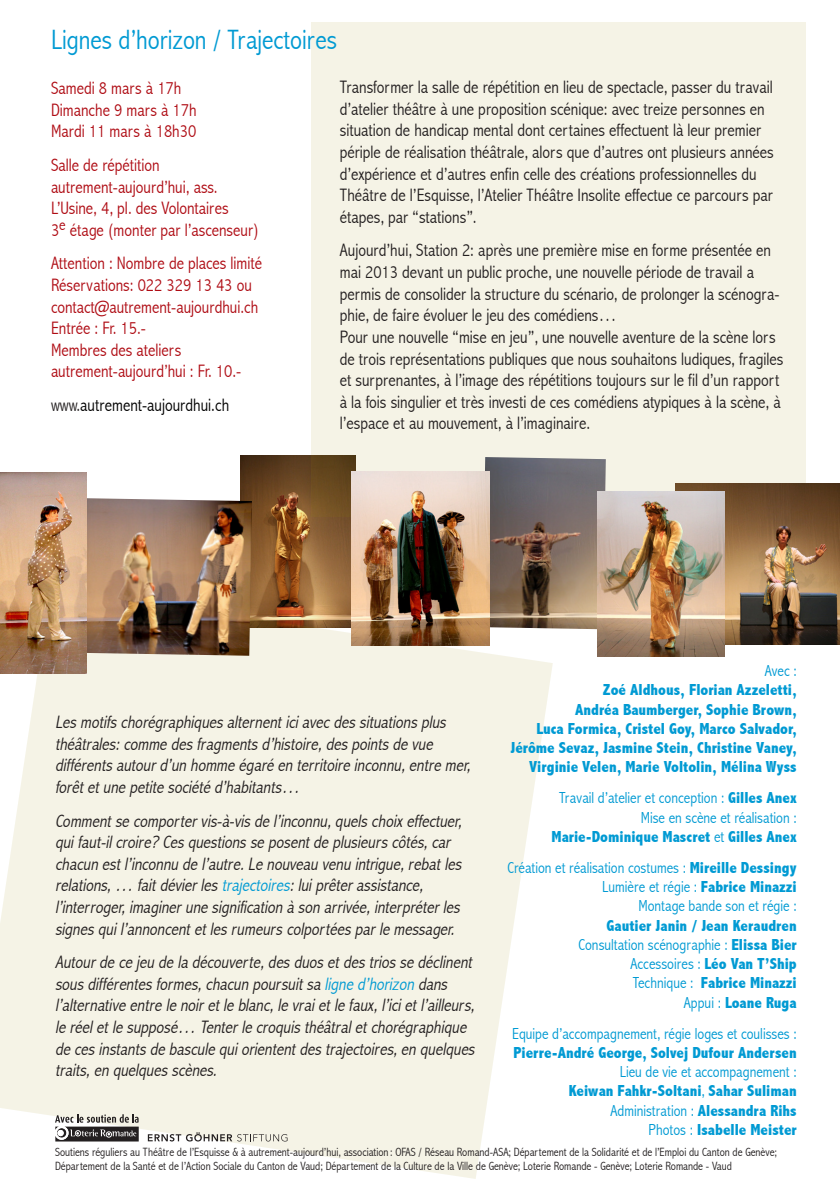
<style>
.page{position:relative;width:840px;height:1191px;background:#fff}
.page>*{position:absolute;margin:0;border:0;box-sizing:border-box;transform-origin:0 0}
.t1{font:300 condensed 28px "Abadi";color:#009ad3}
.t2{font:300 condensed 18px/21.6px "Abadi";color:#231f20}
.t3{font:italic 300 condensed 18px/21.6px "Abadi";color:#231f20}
.t4{font:300 condensed 18px "Abadi";color:#af0c14}
.t5{font:300 condensed 18px "Abadi";color:#000}
.t6{font:800 condensed 16px/19.2px "Abadi";color:#009ad3;text-align:right}
.t7{font:300 condensed 16px "Abadi";color:#009ad3}
.t8{font:300 condensed 12px/14.4px "Abadi";color:#231f20}
.s1{color:#231f20}
.s2{color:#009ad3}
.s3{font-weight:800}
.s4{font-weight:300}
</style>
<div class="page">
<img style="left:240px;top:455px;width:111px;height:133px">
<svg style="left:0;top:588px;width:552px;height:591px;fill:#f5f3e6"></svg>
<div style="left:311px;top:22px;width:494px;height:495px;background:#f5f3e6"></div>
<img style="left:86px;top:497px;width:166px;height:159px">
<img style="left:675px;top:483px;width:164px;height:161px">
<img style="left:485px;top:457px;width:120px;height:172px">
<img style="left:596px;top:492px;width:127px;height:165px">
<img style="left:351px;top:471px;width:138px;height:174px">
<img style="left:0;top:472px;width:86px;height:202px">
<svg style="left:55px;top:1114px;width:84px;height:27px"></svg>
<svg style="left:148px;top:1132px;width:139px;height:9px"></svg>
<p class="t1" style="left:51px;top:23px;width:287px">Lignes d’horizon / Trajectoires</p>
<p class="t4" style="left:51px;top:78px;width:132px">Samedi 8 mars à 17h</p>
<p class="t4" style="left:51px;top:99px;width:147px">Dimanche 9 mars à 17h</p>
<p class="t4" style="left:51px;top:121px;width:147px">Mardi 11 mars à 18h30</p>
<p class="t4" style="left:51px;top:154px;width:110px">Salle de répétition</p>
<p class="t4" style="left:51px;top:176px;width:168px">autrement-aujourd’hui, ass.</p>
<p class="t4" style="left:51px;top:198px;width:179px">L’Usine, 4, pl. des Volontaires</p>
<p class="t4" style="left:51px;top:219px;width:209px">3<sup>e</sup> étage (monter par l’ascenseur)</p>
<p class="t4" style="left:51px;top:253px;width:212px">Attention : Nombre de places limité</p>
<p class="t4" style="left:51px;top:274px;width:202px">Réservations: 022 329 13 43 ou</p>
<p class="t4" style="left:51px;top:296px;width:209px">contact@autrement-aujourdhui.ch</p>
<p class="t4" style="left:51px;top:318px;width:96px">Entrée : Fr. 15.-</p>
<p class="t4" style="left:51px;top:339px;width:132px">Membres des ateliers</p>
<p class="t4" style="left:51px;top:361px;width:192px">autrement-aujourd’hui : Fr. 10.-</p>
<p class="t5" style="left:51px;top:394px;width:179px"><span class="s1">www.</span>autrement-aujourdhui.ch</p>
<p class="t2" style="left:339px;top:76px;width:435px">Transformer la salle de répétition en lieu de spectacle, passer du travail d’atelier théâtre à une proposition scénique: avec treize personnes en situation de handicap mental dont certaines effectuent là leur premier périple de réalisation théâtrale, alors que d’autres ont plusieurs années d’expérience et d’autres enfin celle des créations professionnelles du Théâtre de l’Esquisse, l’Atelier Théâtre Insolite effectue ce parcours par étapes, par “stations”.</p>
<p class="t2" style="left:339px;top:240px;width:432px">Aujourd’hui, Station 2: après une première mise en forme présentée en mai 2013 devant un public proche, une nouvelle période de travail a</p>
<p class="t2" style="left:339px;top:283px;width:441px">permis de consolider la structure du scénario, de prolonger la scénogra&shy;phie, de faire évoluer le jeu des comédiens…</p>
<p class="t2" style="left:339px;top:326px;width:445px">Pour une nouvelle “mise en jeu”, une nouvelle aventure de la scène lors de trois représentations publiques que nous souhaitons ludiques, fragiles et surprenantes, à l’image des répétitions toujours sur le fil d’un rapport à la fois singulier et très investi de ces comédiens atypiques à la scène, à l’espace et au mouvement, à l’imaginaire.</p>
<p class="t3" style="left:55px;top:711px;width:396px">Lesmotifschorégraphiquesalternenticiavecdessituationsplus théâtrales:comme desfragmentsd’histoire,despointsde vue</p>
<p class="t3" style="left:55px;top:754px;width:420px">différentsautourd’un homme égaré en territoire inconnu,entre mer, forêtetune petite société d’habitants…</p>
<p class="t3" style="left:55px;top:809px;width:411px">Commentse comportervis-à-visde l’inconnu,quelschoixeffectuer, quifaut-ilcroire? Cesquestionsse posentde plusieurscôtés,car chacun estl’inconnu de l’autre.Le nouveau venu intrigue,rebatles relations,… faitdévierles<span class="s2">trajectoires</span>:luiprêterassistance,</p>
<p class="t3" style="left:55px;top:896px;width:410px">l’interroger,imaginerune signification à son arrivée,interpréterles signesquil’annoncentetlesrumeurscolportéesparle messager.</p>
<p class="t3" style="left:55px;top:951px;width:424px">Autourde ce jeu de la découverte,desduosetdestriosse déclinent sousdifférentesformes,chacun poursuitsa <span class="s2">ligne d’horizon</span> dans l’alternative entre le noiretle blanc,le vraietle faux,l’icietl’ailleurs, le réeletle supposé… Tenterle croquisthéâtraletchorégraphique de cesinstantsde bascule quioriententdestrajectoires,en quelques traits,en quelquesscènes.</p>
<p class="t7" style="left:764px;top:661px;width:33px">Avec :</p>
<p class="t6" style="left:602px;top:680px;width:195px">Zoé Aldhous, Florian Azzeletti,</p>
<p class="t6" style="left:575px;top:699px;width:223px">Andréa Baumberger, Sophie Brown,</p>
<p class="t6" style="left:536px;top:719px;width:261px">Luca Formica, Cristel Goy, Marco Salvador,</p>
<p class="t6" style="left:510px;top:738px;width:288px">Jérôme Sevaz, Jasmine Stein, Christine Vaney,<br>Virginie Velen, Marie Voltolin, Mélina Wyss</p>
<p class="t7" style="left:558px;top:789px;width:239px">Travail d’atelier et conception : <span class="s3">Gilles Anex</span></p>
<p class="t7" style="left:640px;top:808px;width:157px">Mise en scène et réalisation :</p>
<p class="t6" style="left:551px;top:827px;width:246px">Marie-Dominique Mascret <span class="s4">et</span> Gilles Anex</p>
<p class="t7" style="left:507px;top:858px;width:290px">Création et réalisation costumes : <span class="s3">Mireille Dessingy</span></p>
<p class="t7" style="left:602px;top:877px;width:196px">Lumière et régie : <span class="s3">Fabrice Minazzi</span></p>
<p class="t7" style="left:638px;top:897px;width:160px">Montage bande son et régie :</p>
<p class="t6" style="left:606px;top:915px;width:191px">Gautier Janin / Jean Keraudren</p>
<p class="t7" style="left:578px;top:935px;width:219px">Consultation scénographie : <span class="s3">Elissa Bier</span></p>
<p class="t7" style="left:630px;top:954px;width:167px">Accessoires : <span class="s3">Léo Van T’Ship</span></p>
<p class="t6" style="left:632px;top:973px;width:165px"><span class="s4">Technique :</span> Fabrice Minazzi</p>
<p class="t6" style="left:683px;top:992px;width:114px"><span class="s4">Appui :</span> Loane Ruga</p>
<p class="t7" style="left:511px;top:1024px;width:286px">Equipe d’accompagnement, régie loges et coulisses :</p>
<p class="t6" style="left:513px;top:1043px;width:284px">Pierre-André George, Solvej Dufour Andersen</p>
<p class="t7" style="left:619px;top:1062px;width:178px">Lieu de vie et accompagnement :</p>
<p class="t6" style="left:568px;top:1081px;width:229px">Keiwan Fahkr-Soltani<span class="s4">,</span> Sahar Suliman</p>
<p class="t7" style="left:610px;top:1101px;width:187px">Administration : <span class="s3">Alessandra Rihs</span></p>
<p class="t6" style="left:648px;top:1119px;width:149px"><span class="s4">Photos :</span> Isabelle Meister</p>
<p class="t8" style="left:55px;top:1144px;width:723px">Soutiens réguliers au Théâtre de l’Esquisse &amp; à autrement-aujourd’hui, association : OFAS / Réseau Romand-ASA; Département de la Solidarité et de l’Emploi du Canton de Genève;<br>Département de la Santé et de l’Action Sociale du Canton de Vaud; Département de la Culture de la Ville de Genève; Loterie Romande - Genève; Loterie Romande - Vaud</p>
</div>
